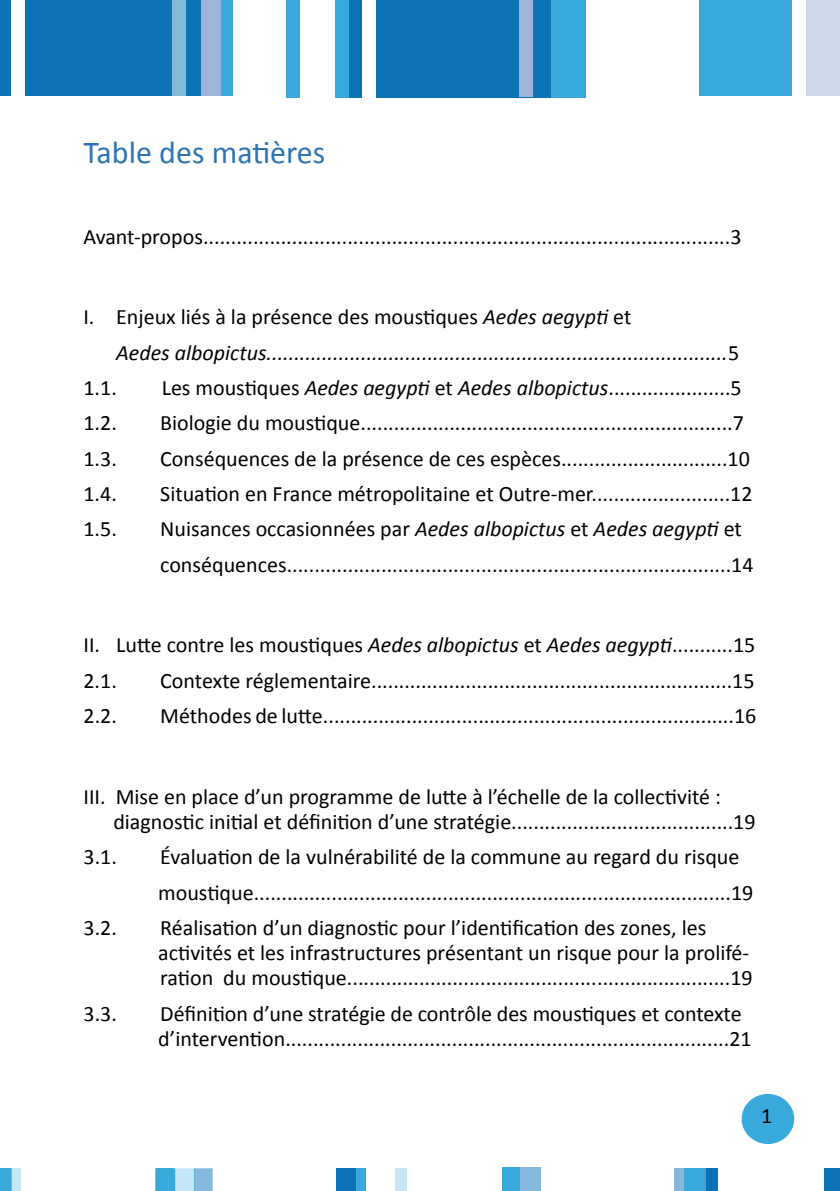
<style>
.page{position:relative;width:840px;height:1191px;background:#fff}
.page>*{position:absolute;margin:0;border:0;box-sizing:border-box;transform-origin:0 0}
.t1{font:32px "Calibri";color:#2e74b5}
.t2{font:22px/25.4px "Calibri";color:#000}
.t3{font:italic 22px "Calibri";color:#000}
.s1{font-style:italic}
.s2{font-style:normal}
</style>
<div class="page">
<div style="left:0;top:0;width:226px;height:95px;background:#0b72b5"></div>
<div style="left:341px;top:0;width:243px;height:97px;background:#0b72b5"></div>
<div style="left:219px;top:0;width:14px;height:96px;background:#39a9dc"></div>
<div style="left:201px;top:0;width:19px;height:96px;background:#9fb4da"></div>
<div style="left:519px;top:0;width:13px;height:97px;background:#9fb4da"></div>
<div style="left:362px;top:0;width:13px;height:97px;background:#fff"></div>
<div style="left:11px;top:0;width:13px;height:95px;background:#fff"></div>
<div style="left:172px;top:0;width:14px;height:96px;background:#84b8d9"></div>
<div style="left:804px;top:0;width:35px;height:95px;background:#cfd9ec"></div>
<div style="left:335px;top:0;width:13px;height:97px;background:#39a9dc"></div>
<div style="left:286px;top:0;width:13px;height:97px;background:#39a9dc"></div>
<div style="left:551px;top:0;width:34px;height:97px;background:#39a9dc"></div>
<div style="left:699px;top:0;width:93px;height:96px;background:#39a9dc"></div>
<div style="left:791px;top:0;width:13px;height:95px;background:#fff"></div>
<div style="left:2px;top:1168px;width:19px;height:23px;background:#c3e5f4"></div>
<svg style="left:0;top:1168px;width:12px;height:23px"></svg>
<div style="left:395px;top:1168px;width:11px;height:23px;background:#c3e5f4"></div>
<div style="left:705px;top:1168px;width:12px;height:23px;background:#0b72b5"></div>
<div style="left:674px;top:1168px;width:19px;height:23px;background:#85b8da"></div>
<div style="left:684px;top:1168px;width:21px;height:23px;background:#39a9dc"></div>
<svg style="left:155px;top:1168px;width:57px;height:23px"></svg>
<div style="left:824px;top:1168px;width:15px;height:23px;background:#0b72b5"></div>
<div style="left:502px;top:1167px;width:17px;height:24px;background:#39a9dc"></div>
<div style="left:519px;top:1167px;width:21px;height:24px;background:#85b8da"></div>
<div style="left:346px;top:1168px;width:19px;height:23px;background:#39a9dc"></div>
<div style="left:336px;top:1168px;width:19px;height:23px;background:#0b72b5"></div>
<div style="left:741px;top:1094px;width:52px;height:49px;background:#39a9dc;border-radius:50%"></div>
<div style="left:741px;top:1094px;width:52px;height:50px;border:1px solid #39a9dc;border-radius:50%"></div>
<h1 class="t1" style="left:83px;top:132px;width:243px">Table des matières</h1>
<p class="t2" style="left:83px;top:224px;width:659px">Avant-propos...............................................................................................3</p>
<p class="t2" style="left:83px;top:304px;width:549px">I. Enjeux liés à la présence des moustiques <span class="s1">Aedes aegypti</span> et</p>
<p class="t3" style="left:116px;top:337px;width:624px">Aedes albopictus...................................................................................<span class="s2">5</span></p>
<p class="t2" style="left:83px;top:375px;width:35px">1.1.</p>
<p class="t2" style="left:162px;top:375px;width:581px">Les moustiques <span class="s1">Aedes aegypti</span> et <span class="s1">Aedes albopictus</span>......................5</p>
<p class="t2" style="left:83px;top:410px;width:35px">1.2.</p>
<p class="t2" style="left:160px;top:410px;width:585px">Biologie du moustique...................................................................7</p>
<p class="t2" style="left:83px;top:446px;width:35px">1.3.</p>
<p class="t2" style="left:160px;top:446px;width:591px">Conséquences de la présence de ces espèces..............................10</p>
<p class="t2" style="left:83px;top:481px;width:35px">1.4.</p>
<p class="t2" style="left:160px;top:481px;width:593px">Situation en France métropolitaine et Outre-mer.........................12</p>
<p class="t2" style="left:83px;top:516px;width:35px">1.5.</p>
<p class="t2" style="left:160px;top:511px;width:594px;line-height:35.4px">Nuisances occasionnées par <span class="s1">Aedes albopictus</span> et <span class="s1">Aedes aegypti</span> et conséquences................................................................................14</p>
<p class="t2" style="left:83px;top:627px;width:673px;line-height:35.4px">II. Lutte contre les moustiques <span class="s1">Aedes albopictus</span> et <span class="s1">Aedes aegypti</span>...........15<br>2.1.</p>
<p class="t2" style="left:160px;top:667px;width:595px">Contexte réglementaire.................................................................15</p>
<p class="t2" style="left:83px;top:703px;width:35px">2.2.</p>
<p class="t2" style="left:160px;top:703px;width:597px">Méthodes de lutte..........................................................................16</p>
<p class="t2" style="left:113px;top:783px;width:643px;text-indent:-30px">III. Mise en place d’un programme de lutte à l’échelle de la collectivité : diagnostic initial et définition d’une stratégie........................................19</p>
<p class="t2" style="left:83px;top:844px;width:35px">3.1.</p>
<p class="t2" style="left:158px;top:839px;width:596px;line-height:35.4px">Évaluation de la vulnérabilité de la commune au regard du risque moustique......................................................................................19</p>
<p class="t2" style="left:83px;top:915px;width:35px">3.2.</p>
<p class="t2" style="left:158px;top:915px;width:595px">Réalisation d’un diagnostic pour l’identification des zones, les activités et les infrastructures présentant un risque pour la prolifé&shy;ration du moustique.....................................................................19</p>
<p class="t2" style="left:83px;top:1000px;width:35px">3.3.</p>
<p class="t2" style="left:158px;top:1000px;width:594px">Définition d’une stratégie de contrôle des moustiques et contexte d’intervention................................................................................21</p>
<p class="t2" style="left:760px;top:1103px;width:13px">1</p>
</div>
